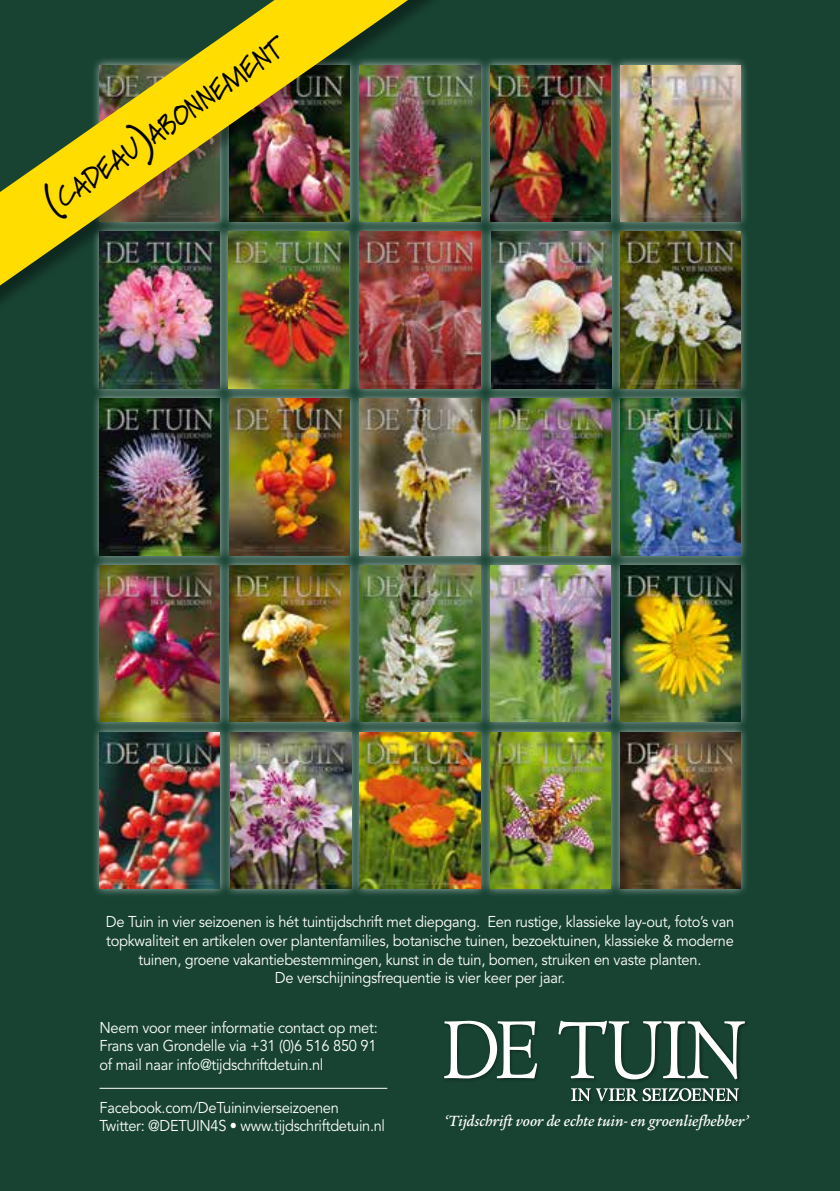
<style>
.page{position:relative;width:840px;height:1191px;background:#fff}
.page>*{position:absolute;margin:0;border:0;box-sizing:border-box;transform-origin:0 0}
.t1{font:700 28.8px "Marydale";color:#000;scale:.84 1}
.t2{font:italic 500 16.2px "Legacy Serif";color:#fff}
.t3{font:15.6px/18.8px "Avenir LT Std";letter-spacing:-.02em;color:#fff;text-align:justify;scale:.94 1}
.s1{font-size:41px}
</style>
<div class="page">
<div style="left:0;top:0;width:839px;height:1191px;background:#184333"></div>
<svg style="left:444px;top:1020px;width:93px;height:58px"></svg>
<svg style="left:558px;top:1020px;width:186px;height:59px"></svg>
<svg style="left:571px;top:1088px;width:167px;height:13px"></svg>
<div style="left:481px;top:56px;width:137px;height:175px;background:#fff;opacity:.65"></div>
<img style="left:490px;top:65px;width:120px;height:157px">
<div style="left:611px;top:56px;width:137px;height:175px;background:#fff;opacity:.65"></div>
<img style="left:620px;top:65px;width:120px;height:157px">
<div style="left:482px;top:223px;width:137px;height:174px;background:#fff;opacity:.65"></div>
<img style="left:491px;top:232px;width:120px;height:156px">
<div style="left:611px;top:223px;width:137px;height:174px;background:#fff;opacity:.65"></div>
<img style="left:620px;top:232px;width:120px;height:156px">
<div style="left:91px;top:389px;width:137px;height:175px;background:#fff;opacity:.65"></div>
<img style="left:99px;top:407px;width:120px;height:148px">
<div style="left:221px;top:389px;width:137px;height:175px;background:#fff;opacity:.65"></div>
<img style="left:229px;top:407px;width:121px;height:148px">
<div style="left:351px;top:389px;width:137px;height:175px;background:#fff;opacity:.65"></div>
<img style="left:360px;top:407px;width:120px;height:148px">
<div style="left:481px;top:389px;width:137px;height:175px;background:#fff;opacity:.65"></div>
<img style="left:490px;top:398px;width:120px;height:157px">
<div style="left:611px;top:389px;width:137px;height:175px;background:#fff;opacity:.65"></div>
<img style="left:620px;top:398px;width:120px;height:157px">
<div style="left:91px;top:556px;width:137px;height:174px;background:#fff;opacity:.65"></div>
<img style="left:99px;top:565px;width:120px;height:157px">
<div style="left:221px;top:556px;width:137px;height:174px;background:#fff;opacity:.65"></div>
<img style="left:229px;top:565px;width:121px;height:157px">
<div style="left:351px;top:556px;width:137px;height:174px;background:#fff;opacity:.65"></div>
<img style="left:360px;top:565px;width:120px;height:157px">
<div style="left:481px;top:556px;width:137px;height:174px;background:#fff;opacity:.65"></div>
<img style="left:490px;top:565px;width:120px;height:156px">
<div style="left:611px;top:556px;width:137px;height:174px;background:#fff;opacity:.65"></div>
<img style="left:620px;top:565px;width:120px;height:157px">
<div style="left:91px;top:723px;width:137px;height:174px;background:#fff;opacity:.65"></div>
<img style="left:99px;top:732px;width:120px;height:156px">
<div style="left:222px;top:723px;width:137px;height:174px;background:#fff;opacity:.65"></div>
<img style="left:231px;top:732px;width:120px;height:156px">
<div style="left:0;top:0;width:488px;height:407px;background:#000;opacity:.4"></div>
<img style="left:0;top:0;width:408px;height:285px">
<hr style="left:99px;top:1088px;width:288px;height:1px;background:#fff">
<div style="left:351px;top:723px;width:137px;height:174px;background:#fff;opacity:.65"></div>
<img style="left:359px;top:732px;width:121px;height:156px">
<div style="left:481px;top:723px;width:138px;height:174px;background:#fff;opacity:.65"></div>
<img style="left:490px;top:732px;width:120px;height:156px">
<div style="left:611px;top:723px;width:137px;height:174px;background:#fff;opacity:.65"></div>
<img style="left:620px;top:732px;width:120px;height:156px">
<h1 class="t1" style="left:40px;top:193px;width:337px;rotate:-35deg"><span class="s1">(</span>cadeau<span class="s1">)</span>abonnement</h1>
<p class="t3" style="left:106px;top:913px;width:669px;text-align:center">De Tuin in vier seizoenen is hét tuintijdschrift met diepgang. Een rustige, klassieke lay-out, foto’s van topkwaliteit en artikelen over plantenfamilies, botanische tuinen, bezoektuinen, klassieke &amp; moderne tuinen, groene vakantiebestemmingen, kunst in de tuin, bomen, struiken en vaste planten.<br>De verschijningsfrequentie is vier keer per jaar.</p>
<p class="t3" style="left:99px;top:1018px;width:297px">Neem voor meer informatie contact op met:<br>Frans van Grondelle via +31 (0)6 516 850 91 of mail naar info@tijdschriftdetuin.nl</p>
<p class="t3" style="left:99px;top:1098px;width:305px">Facebook.com/DeTuininvierseizoenen<br>Twitter: @DETUIN4S • www.tijdschriftdetuin.nl</p>
<p class="t2" style="left:444px;top:1111px;width:306px">‘Tijdschrift voor de echte tuin- en groenliefhebber’</p>
</div>
